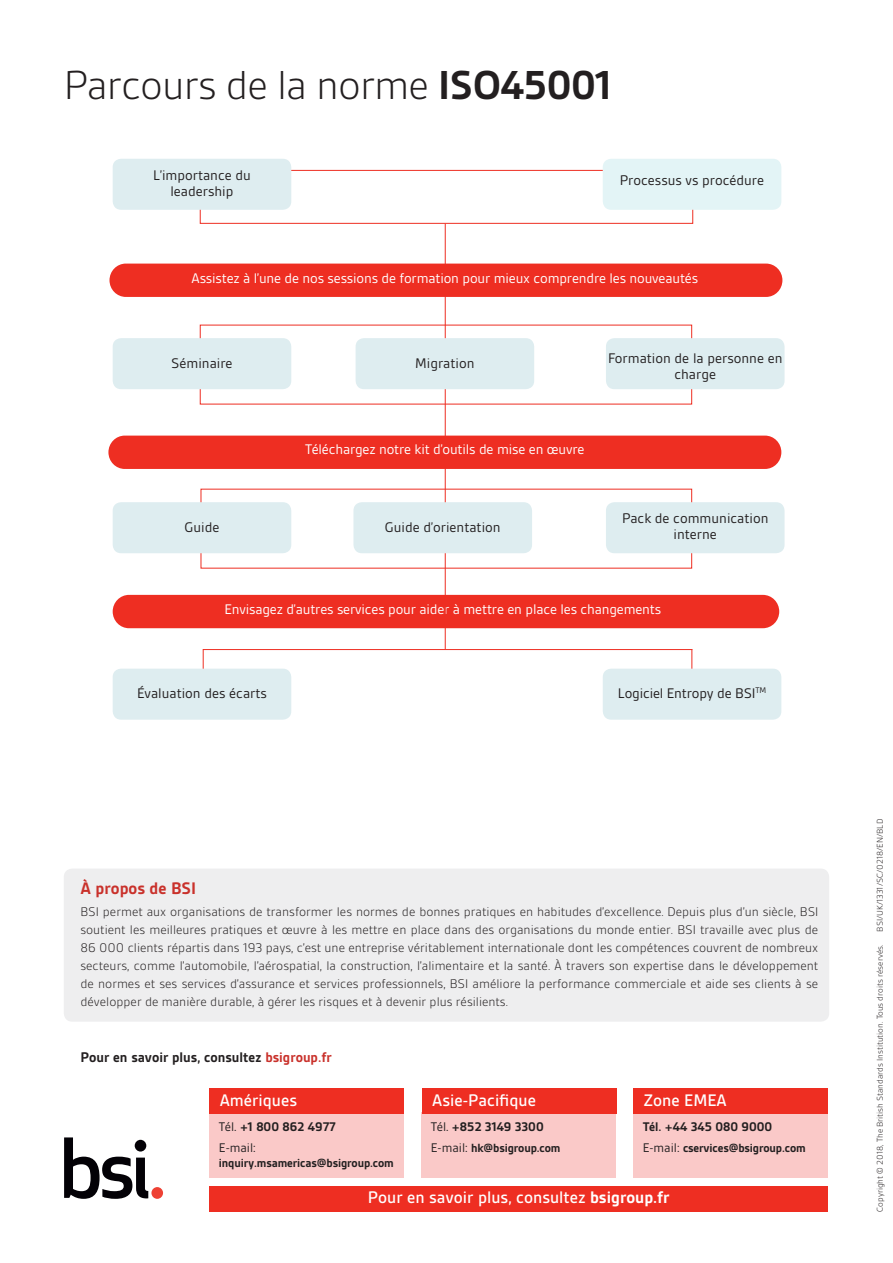
<style>
.page{position:relative;width:893px;height:1263px;background:#fff}
.page>*{position:absolute;margin:0;border:0;box-sizing:border-box;transform-origin:0 0}
.t1{font:300 43.5px "BSI Gesta";letter-spacing:-.02em;color:#231f20}
.t2{font:500 18px "BSI Gesta";color:#fff}
.t3{font:700 18px "BSI Gesta";color:#c9312b}
.t4{font:15px/16.2px "BSI Gesta";color:#231f20;text-align:center}
.t5{font:15px "BSI Gesta";letter-spacing:-.01em;color:#fff}
.t6{font:700 15px "BSI Gesta";color:#231f20}
.t7{font:300 13.5px/18px "BSI Gesta";color:#231f20;text-align:justify}
.t8{font:700 13.5px "BSI Gesta";color:#231f20}
.t9{font:13.5px "BSI Gesta";color:#231f20}
.t10{font:700 12.75px "BSI Gesta";letter-spacing:-.01em;color:#231f20}
.t11{font:300 9px "BSI Gesta";color:#231f20}
.s1{font-weight:700}
.s2{color:#c9312b}
.s3{font-weight:400}
.s4{font-weight:400;font-size:13.5px}
</style>
<div class="page">
<div style="left:210px;top:1112px;width:194px;height:66px;background:#fac9c8"></div>
<div style="left:422px;top:1112px;width:194px;height:66px;background:#fac9c8"></div>
<div style="left:634px;top:1112px;width:194px;height:66px;background:#fac9c8"></div>
<svg style="left:64px;top:1137px;width:84px;height:62px"></svg>
<div style="left:151px;top:1187px;width:12px;height:12px;background:#ee4134;border-radius:50%"></div>
<div style="left:64px;top:868px;width:765px;height:154px;background:#eeeeef;border-radius:9px"></div>
<div style="left:200px;top:170px;width:493px;height:54px;background:#fff;border:1px solid #ee2e22"></div>
<div style="left:113px;top:595px;width:666px;height:33px;background:#ee2e22"></div>
<div style="left:108px;top:436px;width:673px;height:33px;background:#ee2e22"></div>
<div style="left:109px;top:264px;width:673px;height:33px;background:#ee2e22"></div>
<div style="left:113px;top:159px;width:178px;height:51px;background:#deedf0;border-radius:9px"></div>
<hr style="left:445px;top:224px;width:1px;height:425px;background:#ee2e22">
<div style="left:603px;top:159px;width:178px;height:51px;background:#e3f4f6;border-radius:9px"></div>
<div style="left:113px;top:502px;width:178px;height:51px;background:#deedf0;border-radius:9px"></div>
<div style="left:606px;top:502px;width:178px;height:51px;background:#deedf0;border-radius:9px"></div>
<div style="left:353px;top:502px;width:179px;height:51px;background:#deedf0;border-radius:9px"></div>
<hr style="left:203px;top:649px;width:489px;height:1px;background:#ee2e22">
<hr style="left:691px;top:649px;width:1px;height:33px;background:#ee2e22">
<div style="left:603px;top:669px;width:178px;height:51px;background:#deedf0;border-radius:9px"></div>
<hr style="left:203px;top:649px;width:1px;height:33px;background:#ee2e22">
<div style="left:113px;top:669px;width:178px;height:51px;background:#deedf0;border-radius:9px"></div>
<div style="left:113px;top:338px;width:178px;height:51px;background:#deedf0;border-radius:9px"></div>
<div style="left:356px;top:338px;width:178px;height:51px;background:#deedf0;border-radius:9px"></div>
<div style="left:606px;top:338px;width:178px;height:51px;background:#deedf0;border-radius:9px"></div>
<div style="left:210px;top:1186px;width:618px;height:26px;background:#ee2e22"></div>
<div style="left:210px;top:1088px;width:194px;height:25px;background:#ee2e22"></div>
<div style="left:634px;top:1088px;width:194px;height:25px;background:#ee2e22"></div>
<div style="left:422px;top:1088px;width:195px;height:25px;background:#ee2e22"></div>
<p class="t1" style="left:64px;top:63px;width:549px">Parcours de la norme <span class="s1">ISO45001</span></p>
<p class="t4" style="left:153px;top:167px;width:99px">L’importance du leadership</p>
<p class="t4" style="left:620px;top:172px;width:146px">Processus vs procédure</p>
<p class="t5" style="left:192px;top:270px;width:508px">Assistez à l’une de nos sessions de formation pour mieux comprendre les nouveautés</p>
<p class="t4" style="left:171px;top:355px;width:63px">Séminaire</p>
<p class="t4" style="left:415px;top:355px;width:61px">Migration</p>
<p class="t4" style="left:608px;top:350px;width:176px">Formation de la personne en charge</p>
<p class="t5" style="left:305px;top:441px;width:281px">Téléchargez notre kit d’outils de mise en œuvre</p>
<p class="t4" style="left:185px;top:519px;width:36px">Guide</p>
<p class="t4" style="left:622px;top:510px;width:148px">Pack de communication interne</p>
<p class="t4" style="left:385px;top:519px;width:117px">Guide d’orientation</p>
<p class="t5" style="left:224px;top:602px;width:438px">Envisagez d’autres services pour aider à mettre en place les changements</p>
<p class="t4" style="left:137px;top:685px;width:131px">Évaluation des écarts</p>
<p class="t4" style="left:618px;top:685px;width:150px">Logiciel Entropy de BSI<sup>TM</sup></p>
<p class="t3" style="left:80px;top:879px;width:117px">À propos de BSI</p>
<p class="t7" style="left:80px;top:903px;width:739px">BSI permet aux organisations de transformer les normes de bonnes pratiques en habitudes d’excellence. Depuis plus d’un siècle, BSI soutient les meilleures pratiques et œuvre à les mettre en place dans des organisations du monde entier. BSI travaille avec plus de 86 000 clients répartis dans 193 pays, c’est une entreprise véritablement internationale dont les compétences couvrent de nombreux secteurs, comme l’automobile, l’aérospatial, la construction, l’alimentaire et la santé. À travers son expertise dans le développement de normes et ses services d’assurance et services professionnels, BSI améliore la performance commerciale et aide ses clients à se développer de manière durable, à gérer les risques et à devenir plus résilients.</p>
<p class="t6" style="left:80px;top:1049px;width:253px">Pour en savoir plus, consultez <span class="s2">bsigroup.fr</span></p>
<p class="t2" style="left:220px;top:1091px;width:79px">Amériques</p>
<p class="t2" style="left:432px;top:1091px;width:105px">Asie-Pacifique</p>
<p class="t2" style="left:643px;top:1091px;width:85px">Zone EMEA</p>
<p class="t8" style="left:219px;top:1120px;width:119px"><span class="s3">Tél.</span> +1 800 862 4977</p>
<p class="t9" style="left:219px;top:1140px;width:38px">E-mail:</p>
<p class="t10" style="left:219px;top:1156px;width:177px">inquiry.msamericas@bsigroup.com</p>
<p class="t8" style="left:431px;top:1120px;width:115px"><span class="s3">Tél.</span> +852 3149 3300</p>
<p class="t10" style="left:431px;top:1141px;width:131px"><span class="s4">E-mail:</span> hk@bsigroup.com</p>
<p class="t8" style="left:643px;top:1120px;width:131px">Tél. +44 345 080 9000</p>
<p class="t10" style="left:643px;top:1141px;width:165px"><span class="s4">E-mail:</span> cservices@bsigroup.com</p>
<p class="t2" style="left:368px;top:1188px;width:303px">Pour en savoir plus, consultez <span class="s1">bsigroup.fr</span></p>
<p class="t11" style="left:875px;top:931px;width:114px;rotate:-90deg">BSI/UK/1331/SC/0218/EN/BLD</p>
<p class="t11" style="left:875px;top:1212px;width:269px;rotate:-90deg">Copyright © 2018, The British Standards Institution. Tous droits réservés.</p>
</div>
